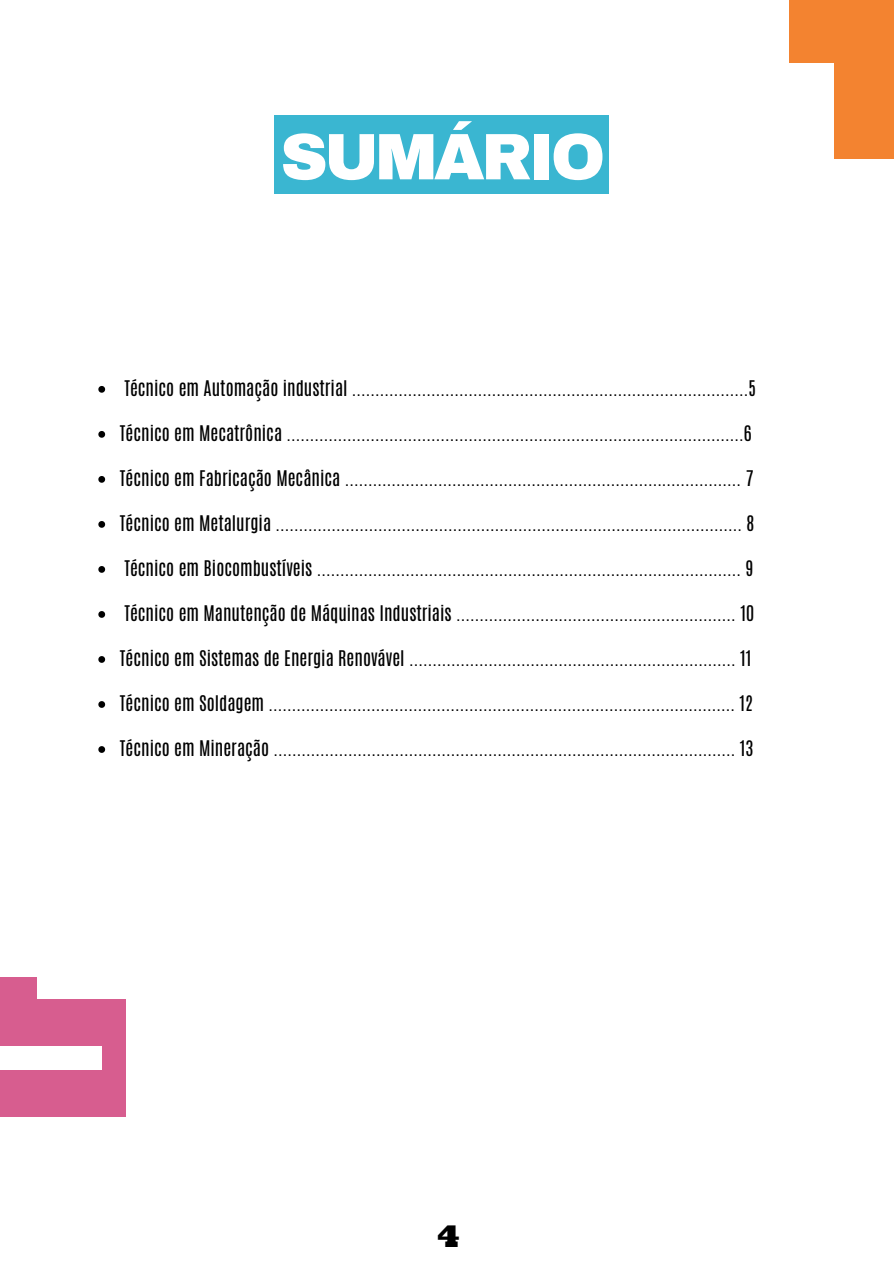
<style>
.page{position:relative;width:894px;height:1264px;background:#fff}
.page>*{position:absolute;margin:0;border:0;box-sizing:border-box;transform-origin:0 0}
.t1{font:900 65.7px "Archivo";letter-spacing:-.055em;color:#fff}
.t2{font:30px "Ultra";color:#000}
.t3{font:18px "Antonio";color:#000}
</style>
<div class="page">
<div style="left:274px;top:115px;width:335px;height:78px;background:#3ab6d1"></div>
<svg style="left:98px;top:386px;width:7px;height:7px"></svg>
<svg style="left:98px;top:431px;width:7px;height:7px"></svg>
<svg style="left:98px;top:476px;width:7px;height:7px"></svg>
<svg style="left:98px;top:521px;width:7px;height:7px"></svg>
<svg style="left:98px;top:566px;width:7px;height:7px"></svg>
<svg style="left:98px;top:611px;width:7px;height:7px"></svg>
<svg style="left:98px;top:656px;width:7px;height:7px"></svg>
<svg style="left:98px;top:701px;width:7px;height:7px"></svg>
<svg style="left:98px;top:746px;width:7px;height:7px"></svg>
<div style="left:0;top:999px;width:126px;height:46px;background:#d75d8f"></div>
<div style="left:0;top:1070px;width:126px;height:46px;background:#d75d8f"></div>
<div style="left:103px;top:1035px;width:23px;height:46px;background:#d75d8f"></div>
<div style="left:0;top:977px;width:36px;height:22px;background:#d75d8f"></div>
<div style="left:833px;top:0;width:60px;height:158px;background:#f38330"></div>
<div style="left:788px;top:0;width:60px;height:63px;background:#f38330"></div>
<p class="t1" style="left:280px;top:122px;width:326px">SUMÁRIO</p>
<h1 class="t3" style="left:124px;top:375px;width:633px">Técnico em Automação industrial .....................................................................................5</h1>
<p class="t3" style="left:120px;top:420px;width:633px">Técnico em Mecatrônica ..................................................................................................6</p>
<p class="t3" style="left:120px;top:465px;width:635px">Técnico em Fabricação Mecânica ..................................................................................... 7</p>
<p class="t3" style="left:120px;top:510px;width:635px">Técnico em Metalurgia .................................................................................................... 8</p>
<p class="t3" style="left:124px;top:555px;width:630px">Técnico em Biocombustíveis ........................................................................................... 9</p>
<p class="t3" style="left:124px;top:600px;width:631px">Técnico em Manutenção de Máquinas Industriais ............................................................ 10</p>
<p class="t3" style="left:120px;top:645px;width:632px">Técnico em Sistemas de Energia Renovável ...................................................................... 11</p>
<p class="t3" style="left:120px;top:690px;width:634px">Técnico em Soldagem .................................................................................................... 12</p>
<p class="t3" style="left:120px;top:735px;width:634px">Técnico em Mineração ................................................................................................... 13</p>
<p class="t2" style="left:437px;top:1217px;width:23px">4</p>
</div>
